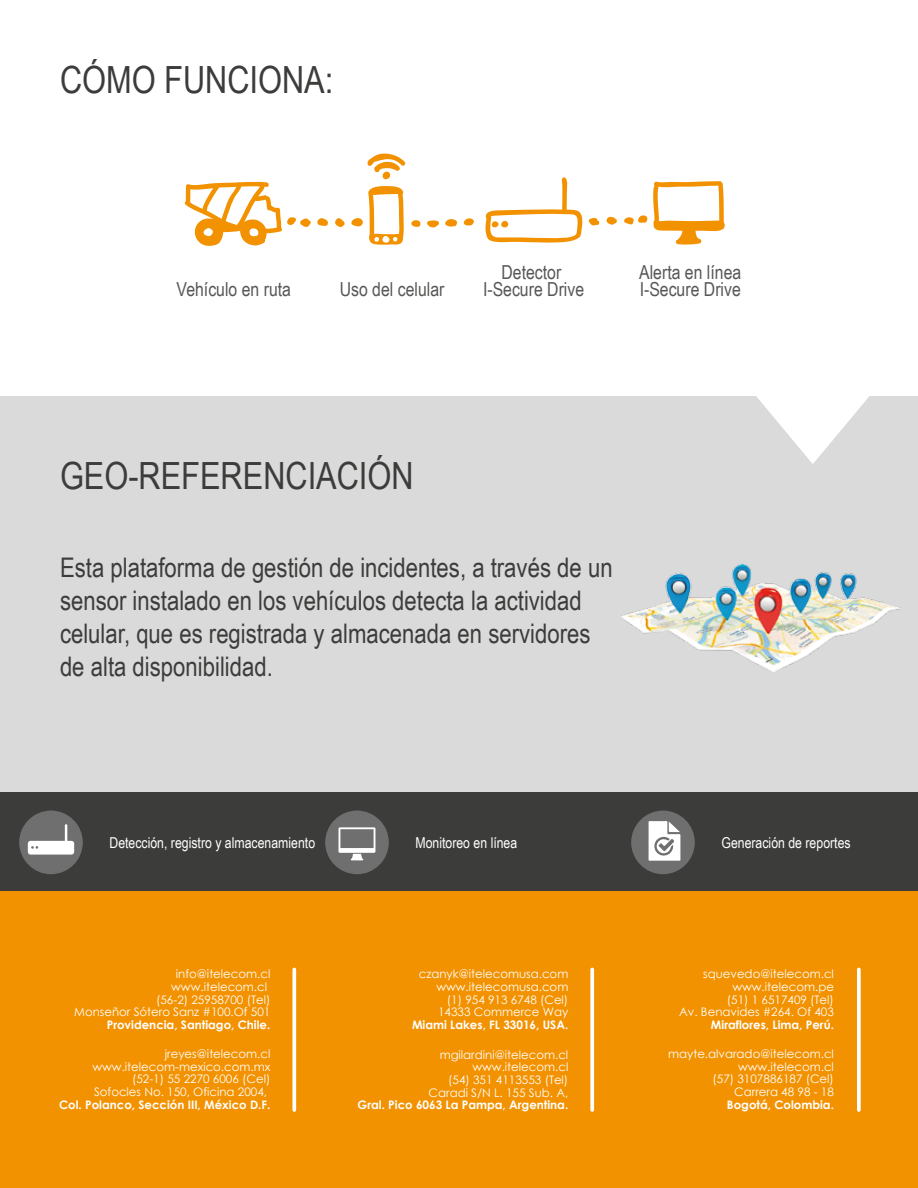
<style>
.page{position:relative;width:918px;height:1188px;background:#fff}
.page>*{position:absolute;margin:0;border:0;box-sizing:border-box;transform-origin:0 0}
.t1{font:37.5px "Arial Narrow";color:#3c3c3b}
.t2{font:27px/33px "Arial Narrow";color:#3c3c3b}
.t3{font:19.35px/17.1px "Arial Narrow";color:#575756;text-align:center}
.t4{font:15px "Arial Narrow";color:#fff}
.t5{font:11.7px/12.6px "Century Gothic";color:#fff;text-align:right}
.t6{font:700 11.7px "Century Gothic";color:#fff}
</style>
<div class="page">
<div style="left:0;top:396px;width:918px;height:397px;background:#dadada"></div>
<div style="left:0;top:793px;width:918px;height:99px;background:#3c3c3b"></div>
<svg style="left:253px;top:179px;width:616px;height:285px"></svg>
<div style="left:19px;top:811px;width:64px;height:63px;background:#706f6f;border-radius:50%"></div>
<div style="left:325px;top:811px;width:64px;height:63px;background:#706f6f;border-radius:50%"></div>
<div style="left:631px;top:811px;width:64px;height:63px;background:#706f6f;border-radius:50%"></div>
<div style="left:0;top:892px;width:918px;height:296px;background:#f39200"></div>
<svg style="left:292px;top:969px;width:4px;height:141px"></svg>
<svg style="left:590px;top:969px;width:4px;height:141px"></svg>
<svg style="left:857px;top:969px;width:4px;height:141px"></svg>
<svg style="left:367px;top:153px;width:39px;height:26px"></svg>
<svg style="left:317px;top:218px;width:11px;height:8px"></svg>
<svg style="left:335px;top:218px;width:10px;height:9px"></svg>
<svg style="left:411px;top:219px;width:46px;height:9px"></svg>
<svg style="left:464px;top:217px;width:10px;height:9px"></svg>
<svg style="left:485px;top:177px;width:115px;height:66px"></svg>
<svg style="left:606px;top:216px;width:12px;height:9px"></svg>
<svg style="left:624px;top:181px;width:101px;height:64px"></svg>
<img style="left:621px;top:565px;width:280px;height:107px">
<svg style="left:184px;top:182px;width:127px;height:65px"></svg>
<svg style="left:351px;top:186px;width:53px;height:59px"></svg>
<svg style="left:28px;top:824px;width:46px;height:31px"></svg>
<svg style="left:339px;top:827px;width:36px;height:33px"></svg>
<svg style="left:649px;top:821px;width:31px;height:40px"></svg>
<h1 class="t1" style="left:60px;top:52px;width:275px">CÓMO FUNCIONA:</h1>
<h3 class="t3" style="left:483px;top:263px;width:103px">Detector<br>I-Secure Drive</h3>
<h3 class="t3" style="left:639px;top:263px;width:104px">Alerta en línea</h3>
<h3 class="t3" style="left:177px;top:280px;width:116px">Vehículo en ruta</h3>
<h3 class="t3" style="left:640px;top:280px;width:103px">I-Secure Drive</h3>
<h3 class="t3" style="left:340px;top:280px;width:106px">Uso del celular</h3>
<h1 class="t1" style="left:60px;top:448px;width:355px">GEO-REFERENCIACIÓN</h1>
<h2 class="t2" style="left:60px;top:550px;width:554px">Esta plataforma de gestión de incidentes, a través de un sensor instalado en los vehículos detecta la actividad celular, que es registrada y almacenada en servidores de alta disponibilidad.</h2>
<p class="t4" style="left:109px;top:832px;width:207px">Detección, registro y almacenamiento</p>
<p class="t4" style="left:415px;top:832px;width:103px">Monitoreo en línea</p>
<p class="t4" style="left:721px;top:832px;width:131px">Generación de reportes</p>
<p class="t5" style="left:74px;top:968px;width:198px">info@itelecom.cl<br>www.itelecom.cl<br>(56-2) 25958700 (Tel)<br>Monseñor Sótero Sanz #100.Of 501</p>
<p class="t6" style="left:107px;top:1017px;width:165px">Providencia, Santiago, Chile.</p>
<p class="t5" style="left:92px;top:1047px;width:179px">jreyes@itelecom.cl www.itelecom-mexico.com.mx (52-1) 55 2270 6006 (Cel)<br>Sofocles No. 150, Oficina 2004,</p>
<p class="t6" style="left:59px;top:1097px;width:213px">Col. Polanco, Sección III, México D.F.</p>
<p class="t5" style="left:419px;top:968px;width:151px">czanyk@itelecomusa.com www.itelecomusa.com (1) 954 913 6748 (Cel)<br>14333 Commerce Way</p>
<p class="t6" style="left:412px;top:1017px;width:158px">Miami Lakes, FL 33016, USA.</p>
<p class="t5" style="left:429px;top:1048px;width:141px">mgilardini@itelecom.cl www.itelecom.cl<br>(54) 351 4113553 (Tel)<br>Caradi S/N L. 155 Sub. A,</p>
<p class="t6" style="left:358px;top:1098px;width:212px">Gral. Pico 6063 La Pampa, Argentina.</p>
<p class="t5" style="left:679px;top:968px;width:156px">squevedo@itelecom.cl www.itelecom.pe<br>(51) 1 6517409 (Tel)<br>Av. Benavides #264. Of 403</p>
<p class="t6" style="left:711px;top:1017px;width:125px">Miraflores, Lima, Perú.</p>
<p class="t5" style="left:668px;top:1047px;width:167px">mayte.alvarado@itelecom.cl www.itelecom.cl<br>(57) 3107886187 (Cel)<br>Carrera 48 98 - 18</p>
<p class="t6" style="left:727px;top:1097px;width:109px">Bogotá, Colombia.</p>
</div>
